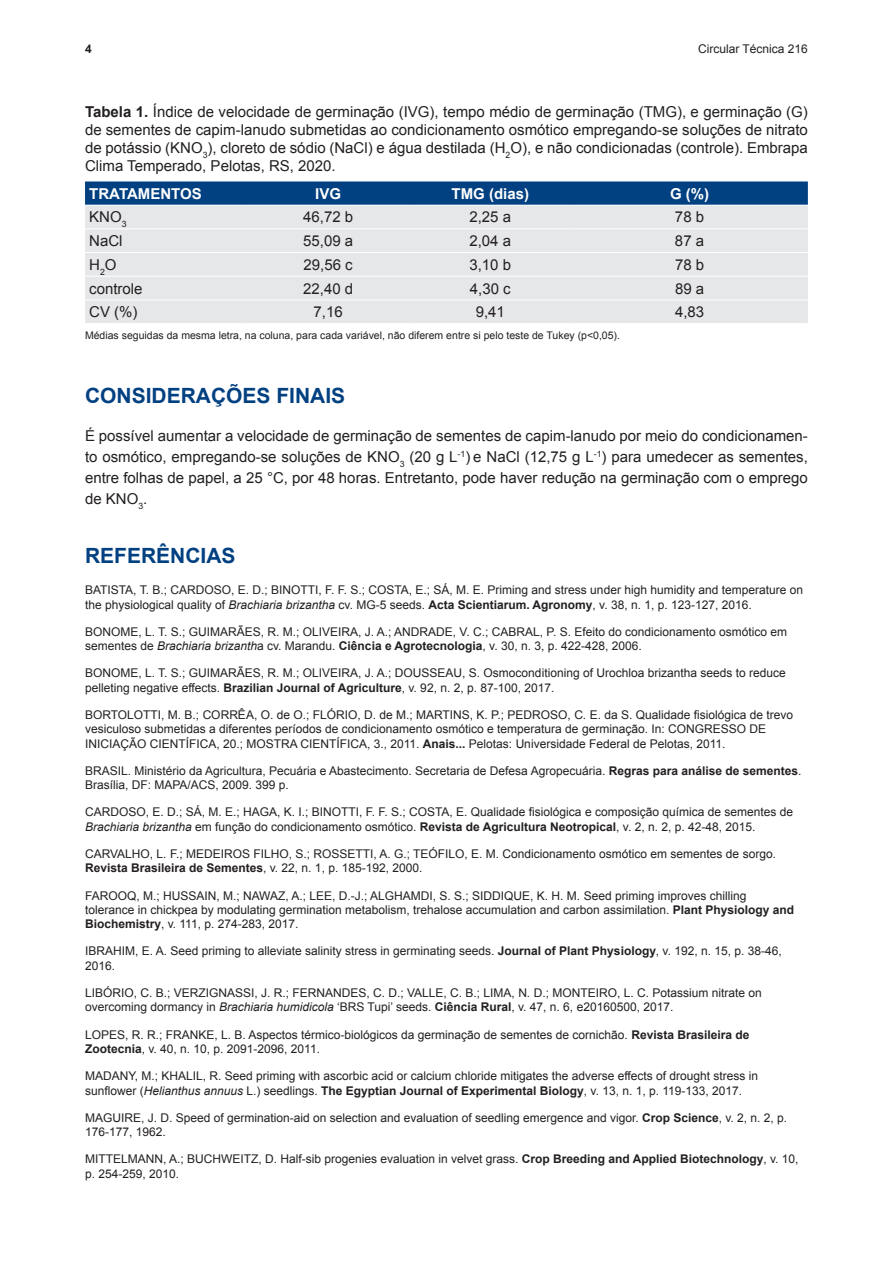
<style>
.page{position:relative;width:893px;height:1263px;background:#fff}
.page>*{position:absolute;margin:0;border:0;box-sizing:border-box;transform-origin:0 0}
.t1{font:700 21px "Arial";color:#014081}
.t2{font:15px/18px "Arial";color:#231f20;text-align:justify}
.t3{font:700 15px "Arial";color:#fff}
.t4{font:12px/14.4px "Arial";color:#231f20}
.t5{font:700 12px "Arial";color:#231f20}
.t6{font:10.5px "Arial";color:#231f20}
.s1{font-weight:700}
.s2{font-style:italic}
</style>
<div class="page">
<svg style="left:85px;top:181px;width:723px;height:24px;background:#094685"></svg>
<div style="left:85px;top:206px;width:723px;height:117px;background:#e6e7e9"></div>
<hr style="left:85px;top:228px;width:162px;height:1px;background:#fff">
<hr style="left:247px;top:228px;width:162px;height:1px;background:#fff">
<hr style="left:409px;top:228px;width:162px;height:1px;background:#fff">
<hr style="left:571px;top:228px;width:237px;height:1px;background:#fff">
<hr style="left:85px;top:252px;width:162px;height:1px;background:#fff">
<hr style="left:247px;top:252px;width:162px;height:1px;background:#fff">
<hr style="left:409px;top:252px;width:162px;height:1px;background:#fff">
<hr style="left:571px;top:252px;width:237px;height:1px;background:#fff">
<hr style="left:85px;top:276px;width:162px;height:1px;background:#fff">
<hr style="left:247px;top:276px;width:162px;height:1px;background:#fff">
<hr style="left:409px;top:276px;width:162px;height:1px;background:#fff">
<hr style="left:571px;top:276px;width:237px;height:1px;background:#fff">
<hr style="left:85px;top:299px;width:162px;height:1px;background:#fff">
<hr style="left:247px;top:299px;width:162px;height:1px;background:#fff">
<hr style="left:409px;top:299px;width:162px;height:1px;background:#fff">
<hr style="left:571px;top:299px;width:237px;height:1px;background:#fff">
<p class="t5" style="left:85px;top:41px;width:8px">4</p>
<p class="t4" style="left:698px;top:42px;width:111px">Circular Técnica 216</p>
<p class="t2" style="left:85px;top:103px;width:724px"><span class="s1">Tabela 1.</span> Índice de velocidade de germinação (IVG), tempo médio de germinação (TMG), e germinação (G) de sementes de capim-lanudo submetidas ao condicionamento osmótico empregando-se soluções de nitrato de potássio (KNO<sub>3</sub>), cloreto de sódio (NaCl) e água destilada (H<sub>2</sub>O), e não condicionadas (controle). Embrapa Clima Temperado, Pelotas, RS, 2020.</p>
<p class="t3" style="left:89px;top:183px;width:114px">TRATAMENTOS</p>
<p class="t3" style="left:315px;top:183px;width:27px">IVG</p>
<p class="t3" style="left:451px;top:183px;width:79px">TMG (dias)</p>
<p class="t3" style="left:670px;top:183px;width:41px">G (%)</p>
<p class="t2" style="left:89px;top:208px;width:39px">KNO<sub>3</sub></p>
<p class="t2" style="left:303px;top:208px;width:52px">46,72 b</p>
<p class="t2" style="left:469px;top:208px;width:43px">2,25 a</p>
<p class="t2" style="left:675px;top:208px;width:31px">78 b</p>
<p class="t2" style="left:89px;top:232px;width:35px">NaCl</p>
<p class="t2" style="left:303px;top:232px;width:52px">55,09 a</p>
<p class="t2" style="left:469px;top:232px;width:43px">2,04 a</p>
<p class="t2" style="left:675px;top:232px;width:31px">87 a</p>
<p class="t2" style="left:89px;top:255px;width:29px">H<sub>2</sub>O</p>
<p class="t2" style="left:304px;top:255px;width:51px">29,56 c</p>
<p class="t2" style="left:469px;top:255px;width:43px">3,10 b</p>
<p class="t2" style="left:675px;top:255px;width:31px">78 b</p>
<p class="t2" style="left:89px;top:279px;width:55px">controle</p>
<p class="t2" style="left:303px;top:279px;width:52px">22,40 d</p>
<p class="t2" style="left:470px;top:279px;width:42px">4,30 c</p>
<p class="t2" style="left:675px;top:279px;width:31px">89 a</p>
<p class="t2" style="left:89px;top:303px;width:50px">CV (%)</p>
<p class="t2" style="left:314px;top:303px;width:31px">7,16</p>
<p class="t2" style="left:476px;top:303px;width:31px">9,41</p>
<p class="t2" style="left:675px;top:303px;width:31px">4,83</p>
<p class="t6" style="left:85px;top:328px;width:536px">Médias seguidas da mesma letra, na coluna, para cada variável, não diferem entre si pelo teste de Tukey (p˂0,05).</p>
<h1 class="t1" style="left:85px;top:380px;width:262px">CONSIDERAÇÕES FINAIS</h1>
<p class="t2" style="left:85px;top:425px;width:724px;line-height:21px">É possível aumentar a velocidade de germinação de sementes de capim-lanudo por meio do condicionamen&shy;to osmótico, empregando-se soluções de KNO<sub>3</sub> (20 g L<sup>-1</sup>) e NaCl (12,75 g L<sup>-1</sup>) para umedecer as sementes, entre folhas de papel, a 25 °C, por 48 horas. Entretanto, pode haver redução na germinação com o emprego de KNO<sub>3</sub>.</p>
<h1 class="t1" style="left:85px;top:541px;width:152px">REFERÊNCIAS</h1>
<p class="t4" style="left:85px;top:583px;width:720px">BATISTA, T. B.; CARDOSO, E. D.; BINOTTI, F. F. S.; COSTA, E.; SÁ, M. E. Priming and stress under high humidity and temperature on the physiological quality of <span class="s2">Brachiaria brizantha</span> cv. MG-5 seeds. <span class="s1">Acta Scientiarum. Agronomy</span>, v. 38, n. 1, p. 123-127, 2016.</p>
<p class="t4" style="left:85px;top:624px;width:704px">BONOME, L. T. S.; GUIMARÃES, R. M.; OLIVEIRA, J. A.; ANDRADE, V. C.; CABRAL, P. S. Efeito do condicionamento osmótico em sementes de <span class="s2">Brachiaria brizanth</span>a cv. Marandu. <span class="s1">Ciência e Agrotecnologia</span>, v. 30, n. 3, p. 422-428, 2006.</p>
<p class="t4" style="left:85px;top:666px;width:702px">BONOME, L. T. S.; GUIMARÃES, R. M.; OLIVEIRA, J. A.; DOUSSEAU, S. Osmoconditioning of Urochloa brizantha seeds to reduce pelleting negative effects. <span class="s1">Brazilian Journal of Agriculture</span>, v. 92, n. 2, p. 87-100, 2017.</p>
<p class="t4" style="left:85px;top:707px;width:709px">BORTOLOTTI, M. B.; CORRÊA, O. de O.; FLÓRIO, D. de M.; MARTINS, K. P.; PEDROSO, C. E. da S. Qualidade fisiológica de trevo vesiculoso submetidas a diferentes períodos de condicionamento osmótico e temperatura de germinação. In: CONGRESSO DE<br>INICIAÇÃO CIENTÍFICA, 20.; MOSTRA CIENTÍFICA, 3., 2011. <span class="s1">Anais...</span> Pelotas: Universidade Federal de Pelotas, 2011.</p>
<p class="t4" style="left:85px;top:763px;width:718px">BRASIL. Ministério da Agricultura, Pecuária e Abastecimento. Secretaria de Defesa Agropecuária. <span class="s1">Regras para análise de sementes</span>.<br>Brasília, DF: MAPA/ACS, 2009. 399 p.</p>
<p class="t4" style="left:85px;top:805px;width:709px">CARDOSO, E. D.; SÁ, M. E.; HAGA, K. I.; BINOTTI, F. F. S.; COSTA, E. Qualidade fisiológica e composição química de sementes de<br><span class="s2">Brachiaria brizantha</span> em função do condicionamento osmótico. <span class="s1">Revista de Agricultura Neotropical</span>, v. 2, n. 2, p. 42-48, 2015.</p>
<p class="t4" style="left:85px;top:846px;width:692px">CARVALHO, L. F.; MEDEIROS FILHO, S.; ROSSETTI, A. G.; TEÓFILO, E. M. Condicionamento osmótico em sementes de sorgo.<br><span class="s1">Revista Brasileira de Sementes</span>, v. 22, n. 1, p. 185-192, 2000.</p>
<p class="t4" style="left:85px;top:888px;width:711px">FAROOQ, M.; HUSSAIN, M.; NAWAZ, A.; LEE, D.-J.; ALGHAMDI, S. S.; SIDDIQUE, K. H. M. Seed priming improves chilling tolerance in chickpea by modulating germination metabolism, trehalose accumulation and carbon assimilation. <span class="s1">Plant Physiology and<br>Biochemistry</span>, v. 111, p. 274-283, 2017.</p>
<p class="t4" style="left:85px;top:944px;width:698px">IBRAHIM, E. A. Seed priming to alleviate salinity stress in germinating seeds. <span class="s1">Journal of Plant Physiology</span>, v. 192, n. 15, p. 38-46,<br>2016.</p>
<p class="t4" style="left:85px;top:985px;width:678px">LIBÓRIO, C. B.; VERZIGNASSI, J. R.; FERNANDES, C. D.; VALLE, C. B.; LIMA, N. D.; MONTEIRO, L. C. Potassium nitrate on overcoming dormancy in <span class="s2">Brachiaria humidicola</span> ‘BRS Tupi’ seeds. <span class="s1">Ciência Rural</span>, v. 47, n. 6, e20160500, 2017.</p>
<p class="t4" style="left:85px;top:1027px;width:666px">LOPES, R. R.; FRANKE, L. B. Aspectos térmico-biológicos da germinação de sementes de cornichão. <span class="s1">Revista Brasileira de<br>Zootecnia</span>, v. 40, n. 10, p. 2091-2096, 2011.</p>
<p class="t4" style="left:85px;top:1069px;width:675px">MADANY, M.; KHALIL, R. Seed priming with ascorbic acid or calcium chloride mitigates the adverse effects of drought stress in sunflower (<span class="s2">Helianthus annuus</span> L.) seedlings. <span class="s1">The Egyptian Journal of Experimental Biology</span>, v. 13, n. 1, p. 119-133, 2017.</p>
<p class="t4" style="left:85px;top:1110px;width:704px">MAGUIRE, J. D. Speed of germination-aid on selection and evaluation of seedling emergence and vigor. <span class="s1">Crop Science</span>, v. 2, n. 2, p.<br>176-177, 1962.</p>
<p class="t4" style="left:85px;top:1152px;width:715px">MITTELMANN, A.; BUCHWEITZ, D. Half-sib progenies evaluation in velvet grass. <span class="s1">Crop Breeding and Applied Biotechnology</span>, v. 10, p. 254-259, 2010.</p>
</div>
